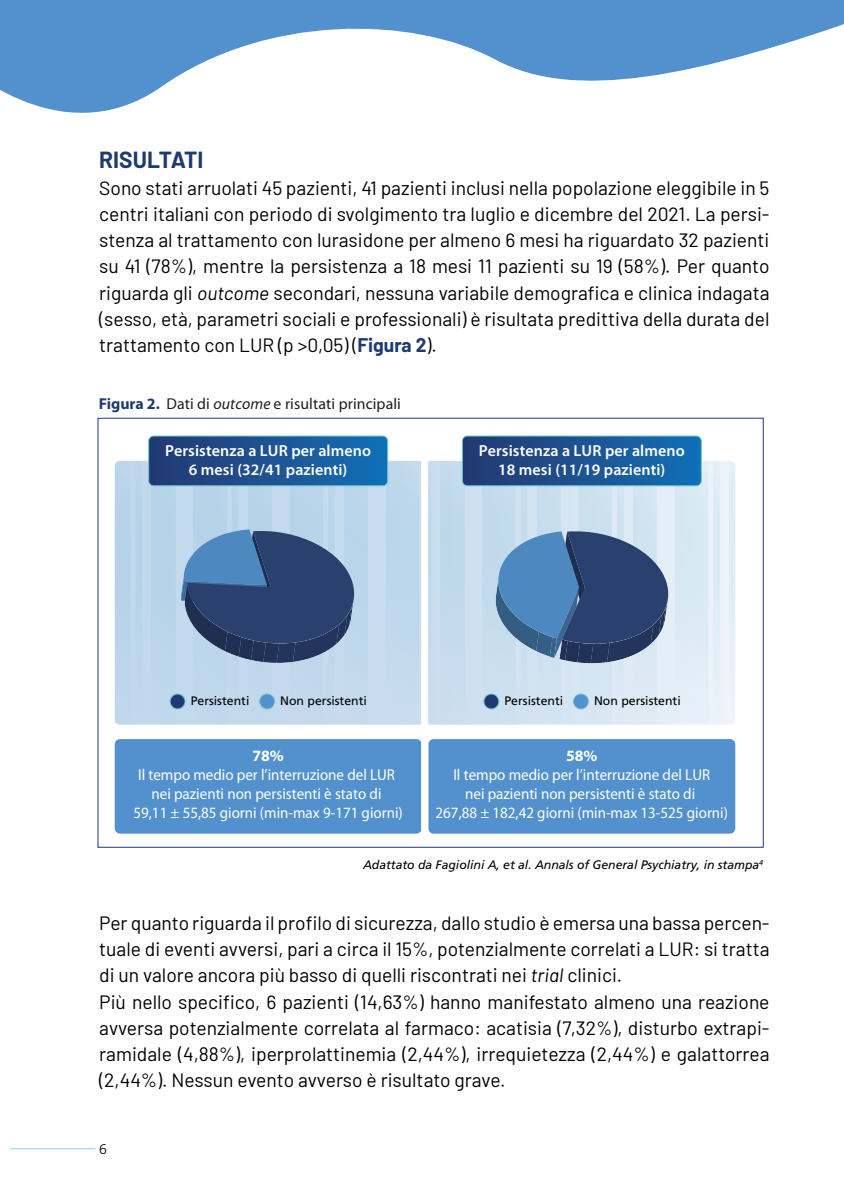
<style>
.page{position:relative;width:844px;height:1191px;background:#fff}
.page>*{position:absolute;margin:0;border:0;box-sizing:border-box;transform-origin:0 0}
.t1{font:700 22.75px "Barlow";color:#1f3972}
.t2{font:19.25px/26.2px "Barlow";color:#000;text-align:justify}
.t3{font:600 15.92px/19.2px "Myriad Pro";letter-spacing:.005em;color:#fff;text-align:center}
.t4{font:15.75px/18.9px "Myriad Pro";color:#fff;text-align:center;scale:.95 1}
.t5{font:15.75px "Myriad Pro";letter-spacing:.005em;color:#1e1e1c}
.t6{font:300 14px "Frutiger LT Std";color:#000}
.t7{font:italic 12.25px "Frutiger";letter-spacing:-.005em;color:#000}
.t8{font:12.25px "Frutiger";color:#000}
.s1{font-style:italic}
.s2{font-weight:700;color:#1f3972}
.s3{font-weight:700;color:#213972}
.s4{font-weight:700}
</style>
<div class="page">
<hr style="left:10px;top:1148px;width:85px;height:1px;background:#83d0f5">
<svg style="left:0;top:0;width:843px;height:113px;fill:#5291ce"></svg>
<svg style="left:115px;top:461px;width:620px;height:263px;background:#c9ddee"></svg>
<div style="left:115px;top:739px;width:306px;height:94px;background:#5291cd;border-radius:5px"></div>
<div style="left:428px;top:739px;width:307px;height:94px;background:#5291cd;border-radius:5px"></div>
<svg style="left:441px;top:436px;width:278px;height:288px;background:#94afcb"></svg>
<svg style="left:149px;top:436px;width:282px;height:288px;background:#89a6c5"></svg>
<p class="t1" style="left:99px;top:146px;width:105px">RISULTATI</p>
<p class="t2" style="left:99px;top:173px;width:671px">Sono stati arruolati 45 pazienti, 41 pazienti inclusi nella popolazione eleggibile in 5 centri italiani con periodo di svolgimento tra luglio e dicembre del 2021. La persi&shy;stenza al trattamento con lurasidone per almeno 6 mesi ha riguardato 32 pazienti su 41 (78%), mentre la persistenza a 18 mesi 11 pazienti su 19 (58%). Per quanto riguarda gli <span class="s1">outcome</span> secondari, nessuna variabile demografica e clinica indagata (sesso, età, parametri sociali e professionali) è risultata predittiva della durata del trattamento con LUR (p &gt;0,05) (<span class="s2">Figura 2</span>).</p>
<p class="t5" style="left:99px;top:393px;width:303px"><span class="s3">Figura 2.</span> Dati di <span class="s1">outcome</span> e risultati principali</p>
<p class="t3" style="left:165px;top:440px;width:207px">Persistenza a LUR per almeno<br>6 mesi (32/41 pazienti)</p>
<p class="t3" style="left:478px;top:440px;width:207px">Persistenza a LUR per almeno<br>18 mesi (11/19 pazienti)</p>
<p class="t8" style="left:191px;top:694px;width:60px">Persistenti</p>
<p class="t8" style="left:280px;top:694px;width:88px">Non persistenti</p>
<p class="t8" style="left:504px;top:694px;width:60px">Persistenti</p>
<p class="t8" style="left:594px;top:694px;width:88px">Non persistenti</p>
<p class="t4" style="left:133px;top:746px;width:285px"><span class="s4">78%<br></span>Il tempo medio per l’interruzione del LUR nei pazienti non persistenti è stato di<br>59,11 ± 55,85 giorni (min-max 9-171 giorni)</p>
<p class="t4" style="left:435px;top:746px;width:309px"><span class="s4">58%<br></span>Il tempo medio per l’interruzione del LUR<br>nei pazienti non persistenti è stato di<br>267,88 ± 182,42 giorni (min-max 13-525 giorni)</p>
<p class="t7" style="left:363px;top:857px;width:401px">Adattato da Fagiolini A, et al. Annals of General Psychiatry, in stampa<sup>4</sup></p>
<p class="t2" style="left:99px;top:908px;width:671px">Per quanto riguarda il profilo di sicurezza, dallo studio è emersa una bassa percen&shy;tuale di eventi avversi, pari a circa il 15%, potenzialmente correlati a LUR: si tratta di un valore ancora più basso di quelli riscontrati nei <span class="s1">trial</span> clinici.</p>
<p class="t2" style="left:99px;top:987px;width:671px">Più nello specifico, 6 pazienti (14,63%) hanno manifestato almeno una reazione avversa potenzialmente correlata al farmaco: acatisia (7,32%), disturbo extrapi&shy;ramidale (4,88%), iperprolattinemia (2,44%), irrequietezza (2,44%) e galattorrea (2,44%). Nessun evento avverso è risultato grave.</p>
<p class="t6" style="left:99px;top:1141px;width:9px">6</p>
</div>
